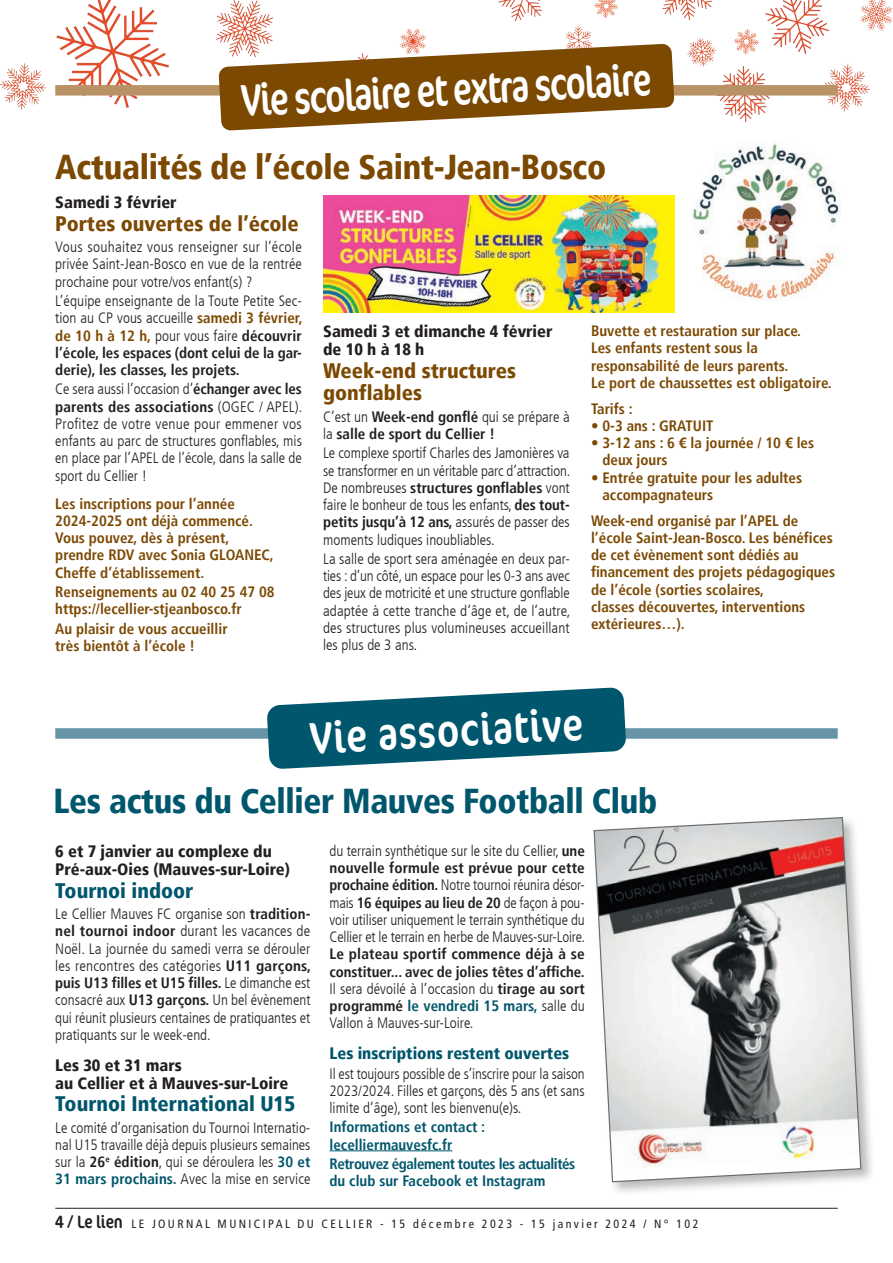
<style>
.page{position:relative;width:893px;height:1263px;background:#fff}
.page>*{position:absolute;margin:0;border:0;box-sizing:border-box;transform-origin:0 0}
.t1{font:condensed 45px "Cocon Pro";color:#fff;scale:.9 1}
.t2{font:condensed 45px "Cocon Pro";color:#fff}
.t3{font:900 condensed 34.5px "Frutiger LT";letter-spacing:-.01em;color:#7c4903}
.t4{font:900 condensed 34.5px "Frutiger LT";letter-spacing:-.01em;color:#00566c}
.t5{font:900 condensed 21px/22.5px "Frutiger LT";color:#7c4903}
.t6{font:900 condensed 21px "Frutiger LT";color:#00566c}
.t7{font:900 condensed 16.5px/18px "Frutiger LT";color:#231f20}
.t8{font:900 condensed 16.5px "Frutiger LT";color:#00566c}
.t9{font:300 condensed 15px/17.2px "Frutiger LT";color:#231f20;text-align:justify}
.t10{font:700 condensed 15px/17.2px "Frutiger LT";color:#7c4903}
.t11{font:700 condensed 15px/17.2px "Frutiger LT";color:#231f20;text-align:justify}
.t12{font:700 condensed 15px/17.2px "Frutiger LT";letter-spacing:-.03em;color:#00566c}
.t13{font:700 condensed 15px/17.2px "Frutiger LT";color:#00566c}
.t14{font:condensed 12px "Frutiger LT";letter-spacing:.2em;color:#231f20}
.s1{font-weight:300}
.s2{color:#7c4903}
.s3{font-weight:700}
.s4{color:#00566c}
.s5{font-weight:700;color:#00566c}
.s6{font-family:"Cocon Pro";font-size:18px}
</style>
<div class="page">
<img style="left:0;top:0;width:893px;height:122px">
<hr style="left:55px;top:1208px;width:783px;height:1px;background:#231f20">
<div style="left:55px;top:85px;width:783px;height:11px;background:#b99265"></div>
<svg style="left:219px;top:44px;width:455px;height:87px"></svg>
<div style="left:55px;top:728px;width:783px;height:11px;background:#6695a7"></div>
<svg style="left:268px;top:688px;width:357px;height:80px"></svg>
<div style="left:591px;top:815px;width:284px;height:381px;background:#231f20;opacity:.3"></div>
<svg style="left:593px;top:816px;width:269px;height:367px"></svg>
<img style="left:324px;top:196px;width:350px;height:117px">
<img style="left:692px;top:141px;width:148px;height:159px">
<hr style="left:330px;top:1150px;width:122px;height:1px;background:#00566c">
<h1 class="t1" style="left:240px;top:70px;width:458px;rotate:-3deg">Vie scolaire et extra scolaire</h1>
<h2 class="t3" style="left:55px;top:146px;width:553px">Actualités de l’école Saint-Jean-Bosco</h2>
<p class="t7" style="left:55px;top:193px;width:123px">Samedi 3 février</p>
<h3 class="t5" style="left:55px;top:212px;width:245px">Portes ouvertes de l’école</h3>
<p class="t9" style="left:55px;top:239px;width:248px">Vous souhaitez vous renseigner sur l’école privée Saint-Jean-Bosco en vue de la rentrée prochaine pour votre/vos enfant(s) ?</p>
<p class="t11" style="left:55px;top:292px;width:249px"><span class="s1">L’équipe enseignante de la Toute Petite Sec&shy;tion au CP vous accueille</span> <span class="s2">samedi 3 février, de 10 h à 12 h,</span> <span class="s1">pour vous faire</span> découvrir l’école, les espaces (dont celui de la gar&shy;derie), les classes, les projets.</p>
<p class="t9" style="left:55px;top:381px;width:249px">Ce sera aussi l’occasion d’<span class="s3">échanger avec les parents des associations</span> (OGEC / APEL).<br>Profitez de votre venue pour emmener vos enfants au parc de structures gonflables, mis en place par l’APEL de l’école, dans la salle de sport du Cellier !</p>
<p class="t10" style="left:55px;top:495px;width:220px">Les inscriptions pour l’année<br>2024-2025 ont déjà commencé.<br>Vous pouvez, dès à présent, prendre RDV avec Sonia GLOANEC,<br>Cheffe d’établissement.</p>
<p class="t10" style="left:55px;top:583px;width:221px">Renseignements au 02 40 25 47 08 https://lecellier-stjeanbosco.fr</p>
<p class="t10" style="left:55px;top:620px;width:174px">Au plaisir de vous accueillir très bientôt à l’école !</p>
<p class="t7" style="left:323px;top:322px;width:231px">Samedi 3 et dimanche 4 février de 10 h à 18 h</p>
<h3 class="t5" style="left:323px;top:359px;width:194px">Week-end structures gonflables</h3>
<p class="t11" style="left:323px;top:408px;width:248px"><span class="s1">C’est un</span> Week-end gonflé <span class="s1">qui se prépare à la</span> salle de sport du Cellier !</p>
<p class="t9" style="left:323px;top:445px;width:249px">Le complexe sportif Charles des Jamonières va se transformer en un véritable parc d’attraction.<br>De nombreuses <span class="s3">structures gonflables</span> vont faire le bonheur de tous les enfants, <span class="s3">des tout&shy;petits jusqu’à 12 ans,</span> assurés de passer des moments ludiques inoubliables.</p>
<p class="t9" style="left:323px;top:550px;width:249px">La salle de sport sera aménagée en deux par&shy;ties : d’un côté, un espace pour les 0-3 ans avec des jeux de motricité et une structure gonflable adaptée à cette tranche d’âge et, de l’autre, des structures plus volumineuses accueillant les plus de 3 ans.</p>
<p class="t10" style="left:591px;top:322px;width:242px">Buvette et restauration sur place.<br>Les enfants restent sous la responsabilité de leurs parents.<br>Le port de chaussettes est obligatoire.</p>
<p class="t10" style="left:591px;top:400px;width:43px">Tarifs :</p>
<p class="t10" style="left:591px;top:417px;width:124px">• 0-3 ans : GRATUIT</p>
<p class="t10" style="left:602px;top:434px;width:213px;text-indent:-11px">• 3-12 ans : 6 € la journée / 10 € les deux jours</p>
<p class="t10" style="left:602px;top:469px;width:201px;text-indent:-11px">• Entrée gratuite pour les adultes accompagnateurs</p>
<p class="t10" style="left:591px;top:512px;width:246px">Week-end organisé par l’APEL de l’école Saint-Jean-Bosco. Les bénéfices de cet évènement sont dédiés au financement des projets pédagogiques de l’école (sorties scolaires,<br>classes découvertes, interventions extérieures…).</p>
<h1 class="t2" style="left:308px;top:708px;width:275px;rotate:-3deg">Vie associative</h1>
<h2 class="t4" style="left:53px;top:780px;width:605px">Les actus du Cellier Mauves Football Club</h2>
<p class="t9" style="left:330px;top:842px;width:257px">du terrain synthétique sur le site du Cellier, <span class="s3">une nouvelle formule est prévue pour cette prochaine édition.</span> Notre tournoi réunira désor&shy;mais <span class="s3">16 équipes au lieu de 20</span> de façon à pou&shy;voir utiliser uniquement le terrain synthétique du Cellier et le terrain en herbe de Mauves-sur-Loire.</p>
<p class="t11" style="left:330px;top:946px;width:257px">Le plateau sportif commence déjà à se constituer... avec de jolies têtes d’affiche.<br><span class="s1">Il sera dévoilé à l’occasion du</span> tirage au sort programmé <span class="s4">le vendredi 15 mars,</span> <span class="s1">salle du Vallon à Mauves-sur-Loire.</span></p>
<p class="t8" style="left:330px;top:1043px;width:241px">Les inscriptions restent ouvertes</p>
<p class="t9" style="left:330px;top:1065px;width:257px">Il est toujours possible de s’inscrire pour la saison 2023/2024. Filles et garçons, dès 5 ans (et sans limite d’âge), sont les bienvenu(e)s.</p>
<p class="t13" style="left:330px;top:1119px;width:157px">Informations et contact : lecelliermauvesfc.fr</p>
<p class="t12" style="left:330px;top:1155px;width:247px">Retrouvez également toutes les actualités du club sur Facebook et Instagram</p>
<p class="t7" style="left:55px;top:842px;width:236px">6 et 7 janvier au complexe du<br>Pré-aux-Oies (Mauves-sur-Loire)</p>
<h3 class="t6" style="left:55px;top:878px;width:140px">Tournoi indoor</h3>
<p class="t9" style="left:55px;top:905px;width:257px">Le Cellier Mauves FC organise son <span class="s3">tradition&shy;nel tournoi indoor</span> durant les vacances de Noël. La journée du samedi verra se dérouler les rencontres des catégories <span class="s3">U11 garçons, puis U13 filles et U15 filles.</span> Le dimanche est consacré aux <span class="s3">U13 garçons.</span> Un bel évènement qui réunit plusieurs centaines de pratiquantes et pratiquants sur le week-end.</p>
<p class="t7" style="left:55px;top:1056px;width:234px">Les 30 et 31 mars<br>au Cellier et à Mauves-sur-Loire</p>
<h3 class="t6" style="left:55px;top:1091px;width:242px">Tournoi International U15</h3>
<p class="t9" style="left:55px;top:1119px;width:257px">Le comité d’organisation du Tournoi Internatio&shy;nal U15 travaille déjà depuis plusieurs semaines sur la <span class="s3">26</span><sup>e</sup> <span class="s3">édition</span>, qui se déroulera les <span class="s5">30 et 31 mars prochains.</span> Avec la mise en service</p>
<p class="t14" style="left:55px;top:1216px;width:645px"><span class="s6">4 / Le lien</span> LE JOURNAL MUNICIPAL DU CELLIER - 15 décembre 2023 - 15 janvier 2024 / N° 102</p>
</div>
